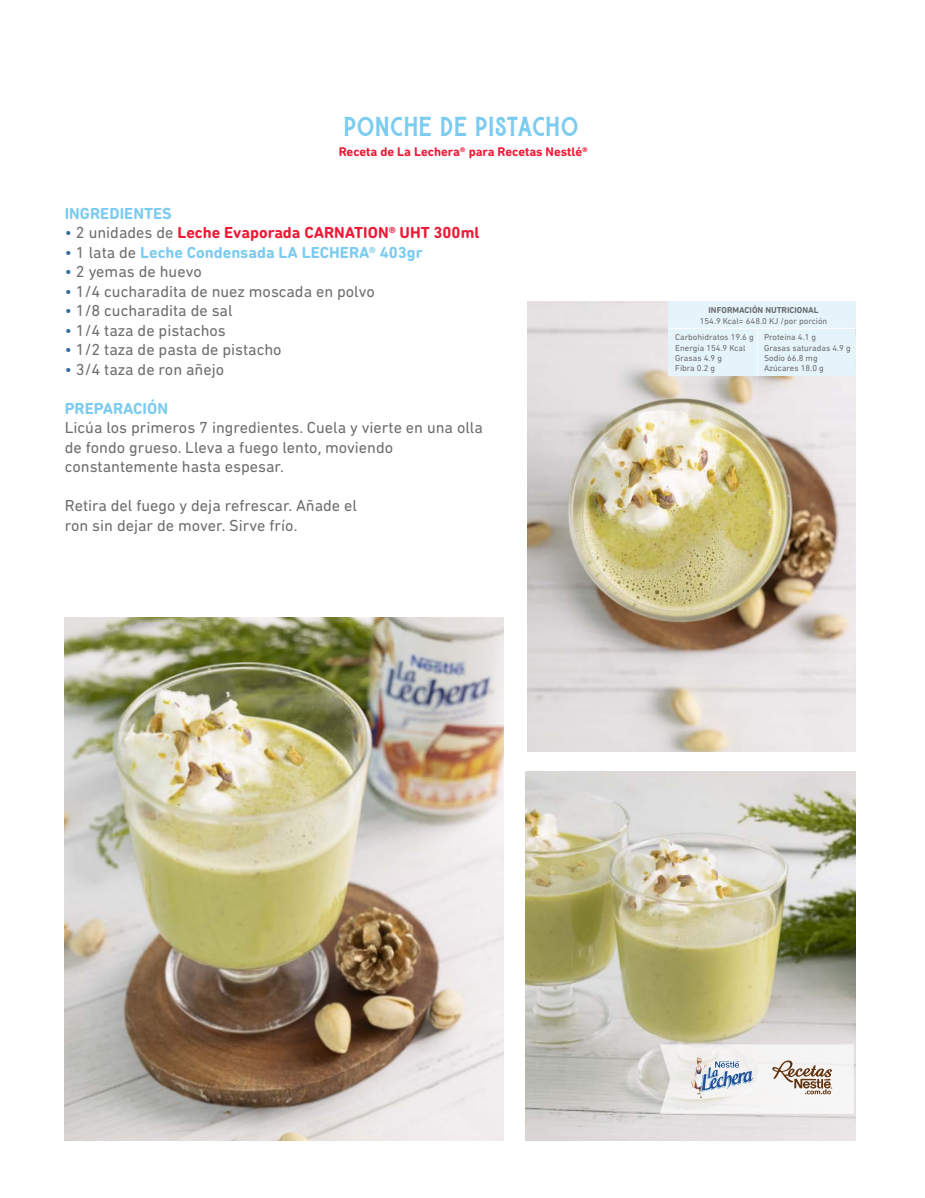
<style>
.page{position:relative;width:925px;height:1198px;background:#fff}
.page>*{position:absolute;margin:0;border:0;box-sizing:border-box;transform-origin:0 0}
.t1{font:29.5px "Burtons";color:#7ccbf0}
.t2{font:16.25px/19.5px "DIN Next Rounded LT Pro";color:#6d6e70}
.t3{font:700 16.25px "DIN Next Rounded LT Pro";color:#7ccbf0}
.t4{font:700 16.25px "DIN Next Rounded LT Pro";color:#ed1b37}
.t5{font:700 12.88px "DIN Next Rounded LT Pro";color:#ed1b37}
.t6{font:8.75px/10.1px "DIN Next Rounded LT Pro";color:#6d6e70}
.t7{font:700 8.75px "DIN Next Rounded LT Pro";color:#6d6e70}
.s1{font-weight:400;color:#32709e}
.s2{font-weight:400;color:#6d6e70}
.s3{color:#32709e}
</style>
<div class="page">
<svg style="left:663px;top:687px;width:193px;height:65px"></svg>
<img style="left:525px;top:772px;width:330px;height:368px">
<svg style="left:660px;top:1044px;width:194px;height:70px"></svg>
<img style="left:64px;top:618px;width:440px;height:522px">
<img style="left:527px;top:301px;width:328px;height:450px">
<div style="left:669px;top:301px;width:186px;height:75px;background:#e5f3fa"></div>
<hr style="left:757px;top:328px;width:1px;height:48px;background:#fff">
<hr style="left:669px;top:328px;width:186px;height:1px;background:#fff">
<h1 class="t1" style="left:345px;top:102px;width:237px">PONCHE DE PISTACHO</h1>
<p class="t5" style="left:339px;top:144px;width:251px">Receta de La Lechera® para Recetas Nestlé®</p>
<p class="t3" style="left:65px;top:204px;width:109px">INGREDIENTES</p>
<p class="t4" style="left:65px;top:223px;width:416px"><span class="s1">•</span> <span class="s2">2 unidades de</span> Leche Evaporada CARNATION® UHT 300ml</p>
<p class="t3" style="left:65px;top:243px;width:359px"><span class="s1">•</span> <span class="s2">1 lata de</span> Leche Condensada LA LECHERA® 403gr</p>
<p class="t2" style="left:65px;top:262px;width:138px"><span class="s3">•</span> 2 yemas de huevo</p>
<p class="t2" style="left:65px;top:281px;width:312px"><span class="s3">•</span> 1/4 cucharadita de nuez moscada en polvo</p>
<p class="t2" style="left:65px;top:301px;width:169px"><span class="s3">•</span> 1/8 cucharadita de sal</p>
<p class="t2" style="left:65px;top:320px;width:163px"><span class="s3">•</span> 1/4 taza de pistachos</p>
<p class="t2" style="left:65px;top:340px;width:218px"><span class="s3">•</span> 1/2 taza de pasta de pistacho</p>
<p class="t2" style="left:65px;top:359px;width:161px"><span class="s3">•</span> 3/4 taza de ron añejo</p>
<p class="t3" style="left:65px;top:399px;width:105px">PREPARACIÓN</p>
<p class="t2" style="left:65px;top:418px;width:420px">Licúa los primeros 7 ingredientes. Cuela y vierte en una olla de fondo grueso. Lleva a fuego lento, moviendo constantemente hasta espesar.</p>
<p class="t2" style="left:65px;top:496px;width:294px">Retira del fuego y deja refrescar. Añade el ron sin dejar de mover. Sirve frío.</p>
<p class="t7" style="left:708px;top:305px;width:112px">INFORMACIÓN NUTRICIONAL</p>
<p class="t6" style="left:700px;top:316px;width:129px">154.9 Kcal= 648.0 KJ /por porción</p>
<p class="t6" style="left:675px;top:332px;width:80px">Carbohidratos 19.6 g<br>Energía 154.9 Kcal<br>Grasas 4.9 g<br>Fibra 0.2 g</p>
<p class="t6" style="left:764px;top:332px;width:88px">Proteína 4.1 g<br>Grasas saturadas 4.9 g<br>Sodio 66.8 mg<br>Azúcares 18.0 g</p>
</div>
